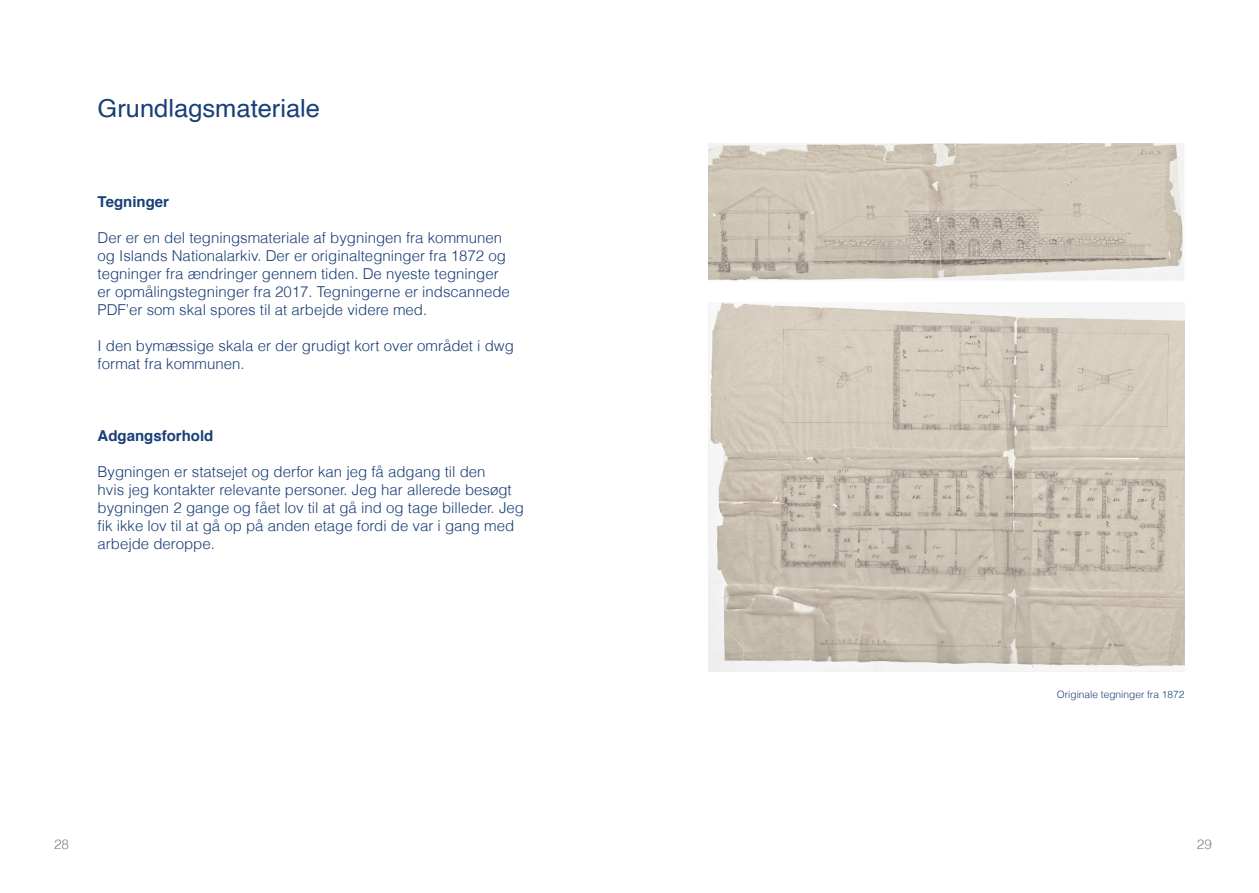
<style>
.page{position:relative;width:1259px;height:893px;background:#fff}
.page>*{position:absolute;margin:0;border:0;box-sizing:border-box;transform-origin:0 0}
.t1{font:25.05px "Helvetica";color:#193f77}
.t2{font:300 15px/18px "Helvetica";color:#193f77}
.t3{font:700 15px "Helvetica";color:#193f77}
.t4{font:300 13.5px "Helvetica";color:#7f8080}
.t5{font:300 10.2px "Helvetica";color:#193f77}
</style>
<div class="page">
<img style="left:709px;top:143px;width:475px;height:138px">
<img style="left:709px;top:302px;width:475px;height:369px">
<p class="t1" style="left:98px;top:89px;width:224px">Grundlagsmateriale</p>
<p class="t3" style="left:98px;top:190px;width:73px">Tegninger</p>
<p class="t2" style="left:98px;top:228px;width:414px">Der er en del tegningsmateriale af bygningen fra kommunen og Islands Nationalarkiv. Der er originaltegninger fra 1872 og tegninger fra ændringer gennem tiden. De nyeste tegninger er opmålingstegninger fra 2017. Tegningerne er indscannede PDF’er som skal spores til at arbejde videre med.</p>
<p class="t2" style="left:98px;top:336px;width:418px">I den bymæssige skala er der grudigt kort over området i dwg format fra kommunen.</p>
<p class="t3" style="left:98px;top:424px;width:117px">Adgangsforhold</p>
<p class="t2" style="left:98px;top:462px;width:428px">Bygningen er statsejet og derfor kan jeg få adgang til den<br>hvis jeg kontakter relevante personer. Jeg har allerede besøgt bygningen 2 gange og fået lov til at gå ind og tage billeder. Jeg fik ikke lov til at gå op på anden etage fordi de var i gang med arbejde deroppe.</p>
<p class="t5" style="left:1057px;top:688px;width:129px">Originale tegninger fra 1872</p>
<p class="t4" style="left:54px;top:836px;width:17px">28</p>
<p class="t4" style="left:1197px;top:836px;width:17px">29</p>
</div>
